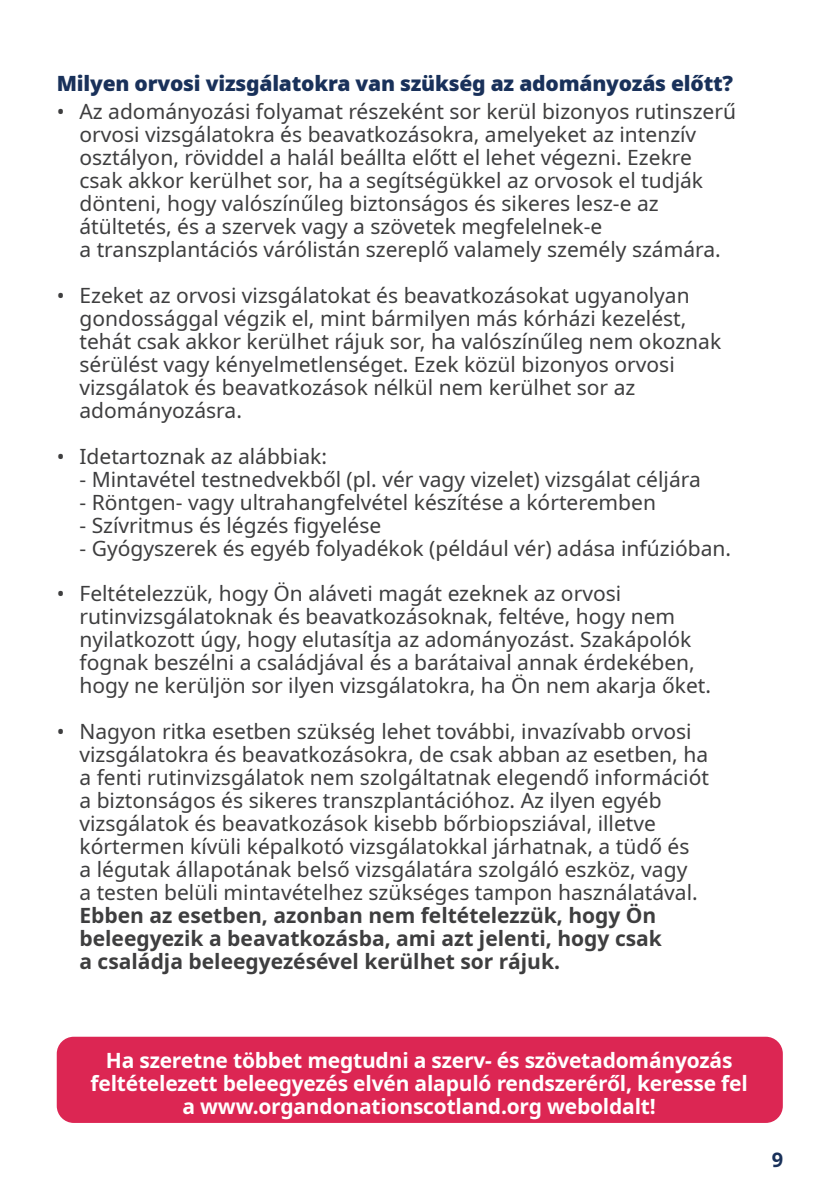
<style>
.page{position:relative;width:840px;height:1191px;background:#fff}
.page>*{position:absolute;margin:0;border:0;box-sizing:border-box;transform-origin:0 0}
.t1{font:21px/23px "Noto Sans";color:#3e3e3f}
.t2{font:700 21px/23px "Noto Sans";letter-spacing:-.01em;color:#fff;text-align:center}
.t3{font:900 21px "Noto Sans";letter-spacing:-.01em;color:#19315a}
.t4{font:700 20px "Noto Sans";color:#19315a}
.s1{font-weight:700}
</style>
<div class="page">
<div style="left:57px;top:1036px;width:725px;height:87px;background:#dc2653;border-radius:17px"></div>
<p class="t3" style="left:57px;top:67px;width:677px">Milyen orvosi vizsgálatokra van szükség az adományozás előtt?</p>
<p class="t1" style="left:79px;top:101px;width:657px;text-indent:-23px">• Az adományozási folyamat részeként sor kerül bizonyos rutinszerű orvosi vizsgálatokra és beavatkozásokra, amelyeket az intenzív osztályon, röviddel a halál beállta előtt el lehet végezni. Ezekre csak akkor kerülhet sor, ha a segítségükkel az orvosok el tudják dönteni, hogy valószínűleg biztonságos és sikeres lesz-e az átültetés, és a szervek vagy a szövetek megfelelnek-e<br>a transzplantációs várólistán szereplő valamely személy számára.</p>
<p class="t1" style="left:79px;top:284px;width:643px;text-indent:-23px">• Ezeket az orvosi vizsgálatokat és beavatkozásokat ugyanolyan gondossággal végzik el, mint bármilyen más kórházi kezelést, tehát csak akkor kerülhet rájuk sor, ha valószínűleg nem okoznak sérülést vagy kényelmetlenséget. Ezek közül bizonyos orvosi vizsgálatok és beavatkozások nélkül nem kerülhet sor az adományozásra.</p>
<p class="t1" style="left:57px;top:445px;width:271px">• Idetartoznak az alábbiak:</p>
<p class="t1" style="left:79px;top:468px;width:622px">- Mintavétel testnedvekből (pl. vér vagy vizelet) vizsgálat céljára</p>
<p class="t1" style="left:79px;top:491px;width:577px">- Röntgen- vagy ultrahangfelvétel készítése a kórteremben</p>
<p class="t1" style="left:79px;top:514px;width:303px">- Szívritmus és légzés figyelése</p>
<p class="t1" style="left:79px;top:537px;width:652px">- Gyógyszerek és egyéb folyadékok (például vér) adása infúzióban.</p>
<p class="t1" style="left:79px;top:583px;width:633px;text-indent:-23px">• Feltételezzük, hogy Ön aláveti magát ezeknek az orvosi rutinvizsgálatoknak és beavatkozásoknak, feltéve, hogy nem nyilatkozott úgy, hogy elutasítja az adományozást. Szakápolók fognak beszélni a családjával és a barátaival annak érdekében, hogy ne kerüljön sor ilyen vizsgálatokra, ha Ön nem akarja őket.</p>
<p class="t1" style="left:79px;top:720px;width:630px;text-indent:-23px">• Nagyon ritka esetben szükség lehet további, invazívabb orvosi vizsgálatokra és beavatkozásokra, de csak abban az esetben, ha a fenti rutinvizsgálatok nem szolgáltatnak elegendő információt a biztonságos és sikeres transzplantációhoz. Az ilyen egyéb vizsgálatok és beavatkozások kisebb bőrbiopsziával, illetve kórtermen kívüli képalkotó vizsgálatokkal járhatnak, a tüdő és<br>a légutak állapotának belső vizsgálatára szolgáló eszköz, vagy<br>a testen belüli mintavételhez szükséges tampon használatával.<br><span class="s1">Ebben az esetben, azonban nem feltételezzük, hogy Ön beleegyezik a beavatkozásba, ami azt jelenti, hogy csak<br>a családja beleegyezésével kerülhet sor rájuk.</span></p>
<p class="t2" style="left:90px;top:1049px;width:658px">Ha szeretne többet megtudni a szerv- és szövetadományozás feltételezett beleegyezés elvén alapuló rendszeréről, keresse fel a www.organdonationscotland.org weboldalt!</p>
<p class="t4" style="left:771px;top:1145px;width:13px">9</p>
</div>
